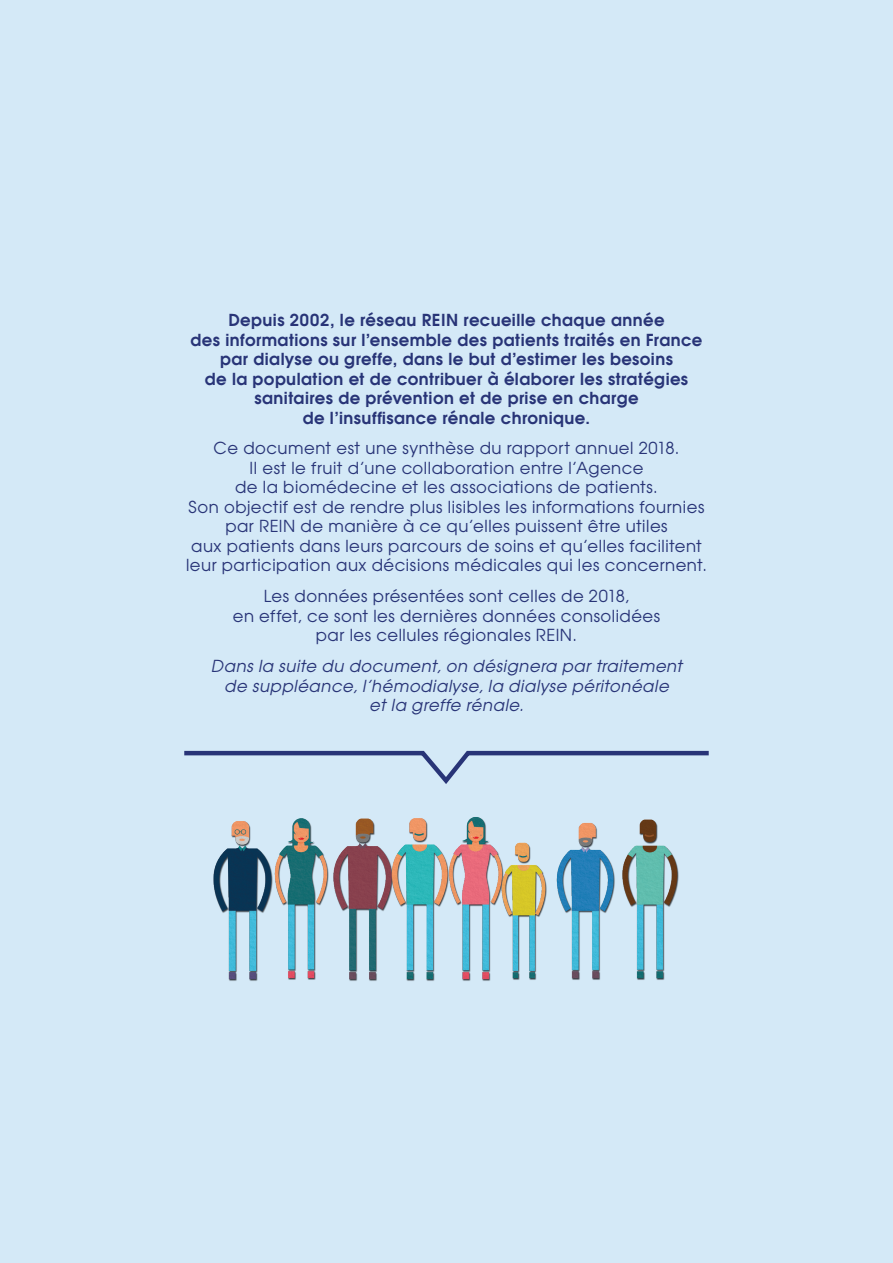
<style>
.page{position:relative;width:893px;height:1263px;background:#d4e9f7}
.page>*{position:absolute;margin:0;border:0;box-sizing:border-box;transform-origin:0 0}
.t1{font:16.5px/19.5px "Avant Garde";letter-spacing:.03em;color:#283477;text-align:center}
.t2{font:600 16.5px/19.5px "Avant Garde";letter-spacing:.025em;color:#283477;text-align:center}
.t3{font:italic 16.5px/19.5px "Avant Garde";letter-spacing:.03em;color:#283477;text-align:center}
</style>
<div class="page">
<svg style="left:184px;top:750px;width:525px;height:34px"></svg>
<img style="left:213px;top:818px;width:113px;height:163px">
<img style="left:326px;top:817px;width:353px;height:164px">
<p class="t2" style="left:191px;top:310px;width:513px">Depuis 2002, le réseau REIN recueille chaque année<br>des informations sur l’ensemble des patients traités en France par dialyse ou greffe, dans le but d’estimer les besoins<br>de la population et de contribuer à élaborer les stratégies sanitaires de prévention et de prise en charge<br>de l’insuffisance rénale chronique.</p>
<p class="t1" style="left:186px;top:438px;width:522px">Ce document est une synthèse du rapport annuel 2018.<br>Il est le fruit d’une collaboration entre l’Agence<br>de la biomédecine et les associations de patients.<br>Son objectif est de rendre plus lisibles les informations fournies par REIN de manière à ce qu’elles puissent être utiles<br>aux patients dans leurs parcours de soins et qu’elles facilitent leur participation aux décisions médicales qui les concernent.</p>
<p class="t1" style="left:233px;top:586px;width:429px">Les données présentées sont celles de 2018,<br>en effet, ce sont les dernières données consolidées par les cellules régionales REIN.</p>
<p class="t3" style="left:211px;top:656px;width:473px">Dans la suite du document, on désignera par traitement de suppléance, l’hémodialyse, la dialyse péritonéale<br>et la greffe rénale.</p>
</div>
